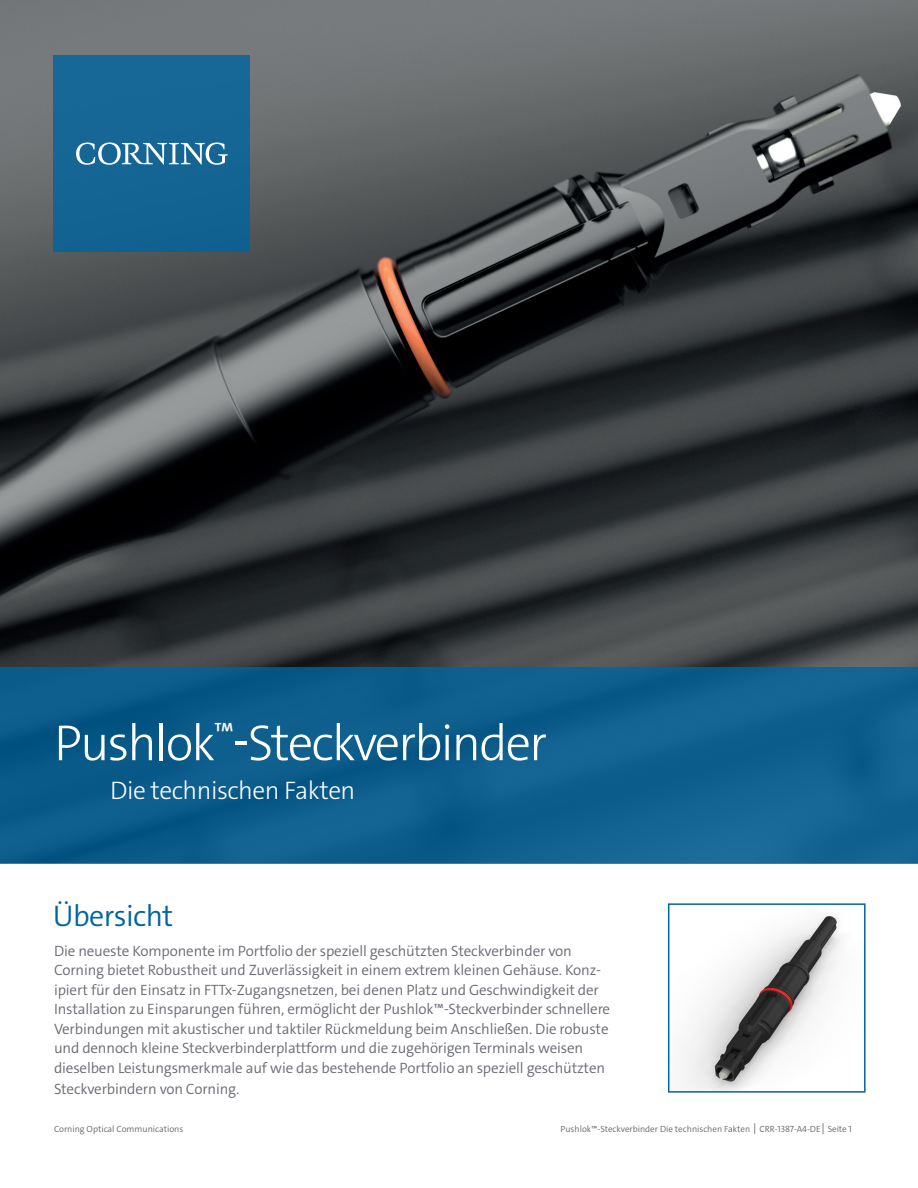
<style>
.page{position:relative;width:918px;height:1188px;background:#fff}
.page>*{position:absolute;margin:0;border:0;box-sizing:border-box;transform-origin:0 0}
.t1{font:300 51px "The Sans C4 s";letter-spacing:-.04em;color:#fff}
.t2{font:300 30px "The Sans C4 s";letter-spacing:-.02em;color:#00649e}
.t3{font:300 25.5px "The Sans C4 s";letter-spacing:-.02em;color:#fff}
.t4{font:300 15px/19.5px "The Sans C4 s";letter-spacing:-.01em;color:#696b73}
.t5{font:300 9px "The Sans C4 s";color:#666}
.s1{font-style:inherit}
.s2{font-weight:400}
</style>
<div class="page">
<img style="left:0;top:0;width:918px;height:668px">
<div style="left:0;top:668px;width:918px;height:196px;background:#0e5f8d"></div>
<div style="left:54px;top:56px;width:196px;height:196px;background:#156694"></div>
<svg style="left:76px;top:142px;width:152px;height:23px"></svg>
<img style="left:681px;top:915px;width:160px;height:175px">
<div style="left:668px;top:903px;width:198px;height:190px;border:2px solid #00649e"></div>
<p class="t1" style="left:54px;top:710px;width:495px">Pushlok<sup>™</sup><span class="s1">-</span>Steckverbinder</p>
<p class="t3" style="left:110px;top:774px;width:247px">Die technischen Fakten</p>
<p class="t2" style="left:53px;top:897px;width:122px">Übersicht</p>
<p class="t4" style="left:54px;top:941px;width:558px">Die neueste Komponente im Portfolio der speziell geschützten Steckverbinder von Corning bietet Robustheit und Zuverlässigkeit in einem extrem kleinen Gehäuse. Konz&shy;ipiert für den Einsatz in FTTx-Zugangsnetzen, bei denen Platz und Geschwindigkeit der Installation zu Einsparungen führen, ermöglicht der Pushlok™-Steckverbinder schnellere Verbindungen mit akustischer und taktiler Rückmeldung beim Anschließen. Die robuste und dennoch kleine Steckverbinderplattform und die zugehörigen Terminals weisen dieselben Leistungsmerkmale auf wie das bestehende Portfolio an speziell geschützten</p>
<p class="t4" style="left:54px;top:1079px;width:187px">Steckverbindern von Corning.</p>
<p class="t5" style="left:54px;top:1123px;width:131px">Corning Optical Communications</p>
<p class="t5" style="left:561px;top:1123px;width:293px">Pushlok™-Steckverbinder Die technischen Fakten <span class="s2">│</span> CRR-1387-A4-DE<span class="s2">│</span> Seite 1</p>
</div>
